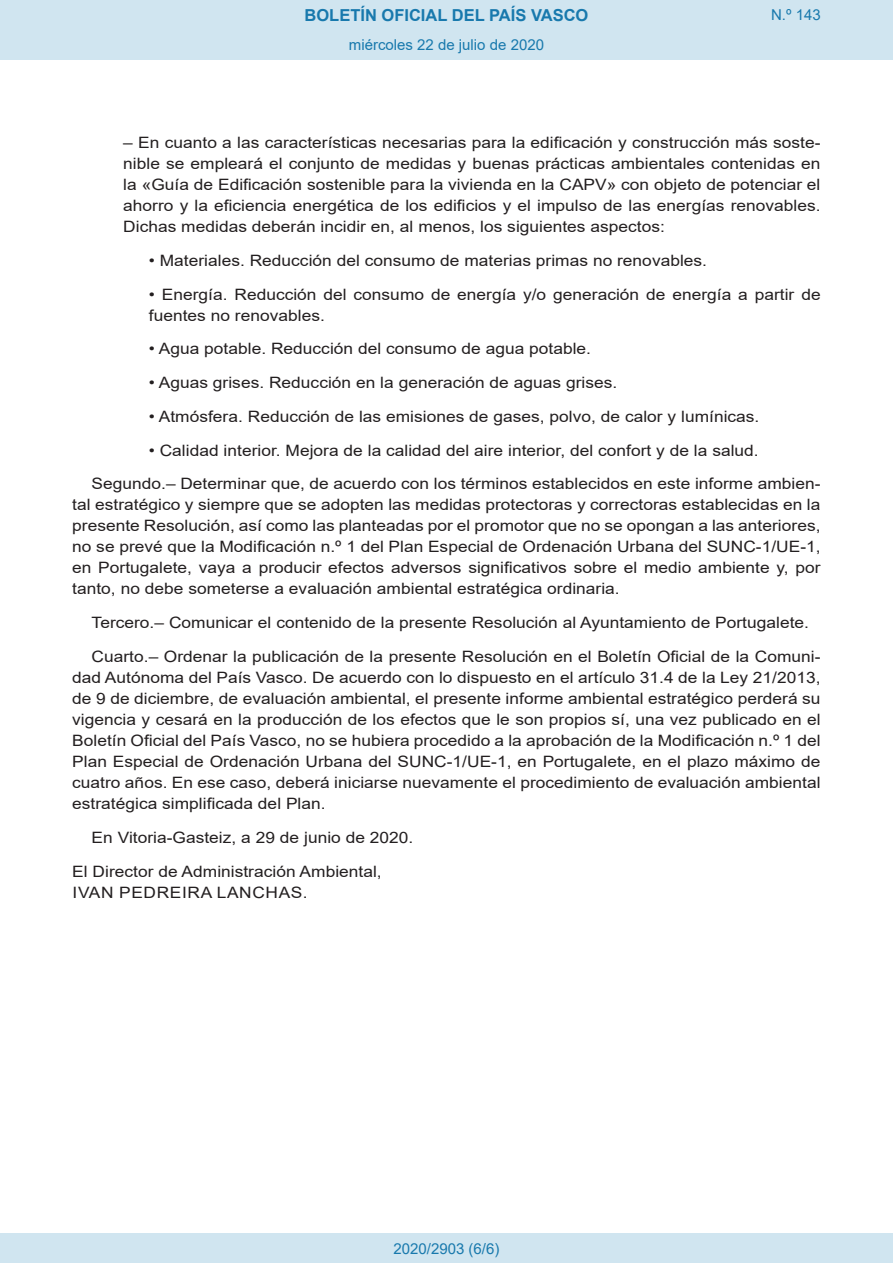
<style>
.page{position:relative;width:893px;height:1263px;background:#fff}
.page>*{position:absolute;margin:0;border:0;box-sizing:border-box;transform-origin:0 0}
.t1{font:700 16.5px "Arial";color:#1879ad}
.BOPVDetalle{font:15.6px/21px "Arial";color:#231f20;text-align:justify;scale:1.11 1}
.BOPVDetalle3{font:15.6px/21px "Arial";color:#231f20;scale:1.11 1}
.BOPVDetalle2{font:15.6px/21px "Arial";color:#231f20;text-align:justify;scale:1.11 1}
.BOPVFirmaPuesto{font:15.6px "Arial";color:#231f20;scale:1.11 1}
.BOPVFirmaLugFec{font:15.6px "Arial";color:#231f20;scale:1.11 1}
.BOPVFirmaNombre{font:15.6px "Arial";letter-spacing:.035em;color:#231f20;scale:1.11 1}
.Paginacion_Centro{font:15px "Arial";color:#1879ad}
</style>
<div class="page">
<div style="left:0;top:0;width:893px;height:60px;background:#d0e5f0"></div>
<div style="left:0;top:1233px;width:893px;height:30px;background:#d0e5f0"></div>
<p class="t1" style="left:305px;top:3px;width:285px">BOLETÍN OFICIAL DEL PAÍS VASCO</p>
<p class="Paginacion_Centro" style="left:349px;top:35px;width:197px">miércoles 22 de julio de 2020</p>
<p class="Paginacion_Centro" style="left:771px;top:5px;width:51px">N.º 143</p>
<p class="BOPVDetalle2" style="left:123px;top:132px;width:630px">– En cuanto a las características necesarias para la edificación y construcción más soste&shy;nible se empleará el conjunto de medidas y buenas prácticas ambientales contenidas en la «Guía de Edificación sostenible para la vivienda en la CAPV» con objeto de potenciar el ahorro y la eficiencia energética de los edificios y el impulso de las energías renovables.<br>Dichas medidas deberán incidir en, al menos, los siguientes aspectos:</p>
<p class="BOPVDetalle3" style="left:149px;top:250px;width:504px">• Materiales. Reducción del consumo de materias primas no renovables.</p>
<p class="BOPVDetalle3" style="left:149px;top:284px;width:607px">• Energía. Reducción del consumo de energía y/o generación de energía a partir de fuentes no renovables.</p>
<p class="BOPVDetalle3" style="left:149px;top:338px;width:400px">• Agua potable. Reducción del consumo de agua potable.</p>
<p class="BOPVDetalle3" style="left:149px;top:372px;width:423px">• Aguas grises. Reducción en la generación de aguas grises.</p>
<p class="BOPVDetalle3" style="left:149px;top:406px;width:552px">• Atmósfera. Reducción de las emisiones de gases, polvo, de calor y lumínicas.</p>
<p class="BOPVDetalle3" style="left:149px;top:440px;width:551px">• Calidad interior. Mejora de la calidad del aire interior, del confort y de la salud.</p>
<p class="BOPVDetalle" style="left:72px;top:473px;width:676px;text-indent:19px">Segundo.– Determinar que, de acuerdo con los términos establecidos en este informe ambien&shy;tal estratégico y siempre que se adopten las medidas protectoras y correctoras establecidas en la presente Resolución, así como las planteadas por el promotor que no se opongan a las anteriores, no se prevé que la Modificación n.º 1 del Plan Especial de Ordenación Urbana del SUNC-1/UE-1, en Portugalete, vaya a producir efectos adversos significativos sobre el medio ambiente y, por tanto, no debe someterse a evaluación ambiental estratégica ordinaria.</p>
<p class="BOPVDetalle" style="left:92px;top:612px;width:648px">Tercero.– Comunicar el contenido de la presente Resolución al Ayuntamiento de Portugalete.</p>
<p class="BOPVDetalle" style="left:72px;top:646px;width:676px;text-indent:19px">Cuarto.– Ordenar la publicación de la presente Resolución en el Boletín Oficial de la Comuni&shy;dad Autónoma del País Vasco. De acuerdo con lo dispuesto en el artículo 31.4 de la Ley 21/2013, de 9 de diciembre, de evaluación ambiental, el presente informe ambiental estratégico perderá su vigencia y cesará en la producción de los efectos que le son propios sí, una vez publicado en el Boletín Oficial del País Vasco, no se hubiera procedido a la aprobación de la Modificación n.º 1 del Plan Especial de Ordenación Urbana del SUNC-1/UE-1, en Portugalete, en el plazo máximo de cuatro años. En ese caso, deberá iniciarse nuevamente el procedimiento de evaluación ambiental estratégica simplificada del Plan.</p>
<p class="BOPVFirmaLugFec" style="left:92px;top:826px;width:291px">En Vitoria-Gasteiz, a 29 de junio de 2020.</p>
<p class="BOPVFirmaPuesto" style="left:72px;top:860px;width:280px">El Director de Administración Ambiental,</p>
<p class="BOPVFirmaNombre" style="left:73px;top:881px;width:213px">IVAN PEDREIRA LANCHAS.</p>
<p class="Paginacion_Centro" style="left:393px;top:1238px;width:107px">2020/2903 (6/6)</p>
</div>
